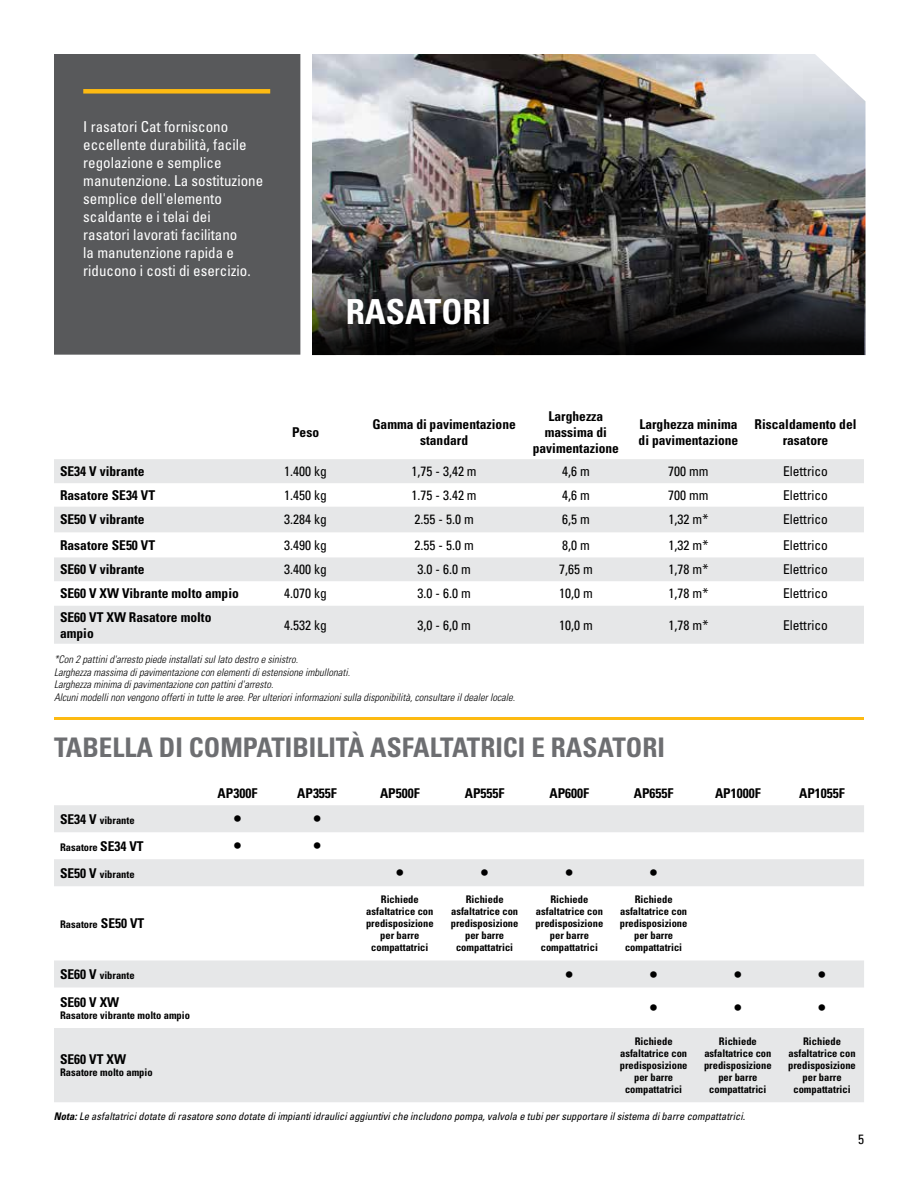
<style>
.page{position:relative;width:918px;height:1188px;background:#fff}
.page>*{position:absolute;margin:0;border:0;box-sizing:border-box;transform-origin:0 0}
.t1{font:700 condensed 34.5px "Univers LT Std";color:#fff}
.t2{font:700 condensed 27px "Univers LT Std";color:#6d6e71}
.t3{font:700 condensed 18px "Univers LT Std";color:#000}
.t4{font:condensed 15px/18px "Univers LT Std";color:#fff}
.t5{font:700 condensed 13.5px/16.2px "Univers LT Std";color:#000;text-align:center}
.t6{font:condensed 13.5px "Univers LT Std";color:#000}
.t7{font:700 condensed 10.5px/12px "Univers LT Std";color:#000;text-align:center}
.t8{font:italic 300 condensed 10.5px/12.6px "Univers LT Std";color:#000}
.t9{font:italic condensed 10.5px "Univers LT Std";color:#000}
.s1{font-size:13.5px}
.s2{font-weight:700}
</style>
<div class="page">
<img style="left:312px;top:54px;width:554px;height:301px">
<img style="left:312px;top:111px;width:552px;height:244px">
<svg style="left:54px;top:805px;width:810px;height:297px;fill:#e6e7e8"></svg>
<svg style="left:54px;top:459px;width:810px;height:185px;fill:#e6e7e8"></svg>
<div style="left:54px;top:54px;width:246px;height:301px;background:#58595b"></div>
<div style="left:83px;top:89px;width:187px;height:5px;background:#fdba12"></div>
<hr style="left:54px;top:717px;width:810px;height:3px;background:#fdba12">
<p class="t4" style="left:83px;top:118px;width:181px">I rasatori Cat forniscono eccellente durabilità, facile regolazione e semplice manutenzione. La sostituzione semplice dell'elemento scaldante e i telai dei<br>rasatori lavorati facilitano<br>la manutenzione rapida e riducono i costi di esercizio.</p>
<h1 class="t1" style="left:346px;top:291px;width:147px">RASATORI</h1>
<p class="t5" style="left:292px;top:424px;width:28px">Peso</p>
<p class="t5" style="left:372px;top:416px;width:145px">Gamma di pavimentazione standard</p>
<p class="t5" style="left:533px;top:408px;width:88px">Larghezza massima di pavimentazione</p>
<p class="t5" style="left:639px;top:416px;width:101px;text-align:left">Larghezza minima di pavimentazione</p>
<p class="t5" style="left:755px;top:416px;width:104px">Riscaldamento del rasatore</p>
<p class="t5" style="left:60px;top:463px;width:86px">SE34 V vibrante</p>
<p class="t6" style="left:284px;top:463px;width:44px">1.400 kg</p>
<p class="t6" style="left:412px;top:463px;width:67px">1,75 - 3,42 m</p>
<p class="t6" style="left:562px;top:463px;width:29px">4,6 m</p>
<p class="t6" style="left:668px;top:463px;width:42px">700 mm</p>
<p class="t6" style="left:783px;top:463px;width:46px">Elettrico</p>
<p class="t5" style="left:60px;top:487px;width:97px">Rasatore SE34 VT</p>
<p class="t6" style="left:284px;top:486px;width:44px">1.450 kg</p>
<p class="t6" style="left:412px;top:486px;width:67px">1.75 - 3.42 m</p>
<p class="t6" style="left:562px;top:486px;width:29px">4,6 m</p>
<p class="t6" style="left:668px;top:486px;width:42px">700 mm</p>
<p class="t6" style="left:783px;top:486px;width:46px">Elettrico</p>
<p class="t5" style="left:60px;top:511px;width:86px">SE50 V vibrante</p>
<p class="t6" style="left:284px;top:511px;width:44px">3.284 kg</p>
<p class="t6" style="left:415px;top:511px;width:61px">2.55 - 5.0 m</p>
<p class="t6" style="left:562px;top:511px;width:29px">6,5 m</p>
<p class="t6" style="left:669px;top:511px;width:41px">1,32 m*</p>
<p class="t6" style="left:783px;top:511px;width:46px">Elettrico</p>
<p class="t5" style="left:60px;top:537px;width:97px">Rasatore SE50 VT</p>
<p class="t6" style="left:284px;top:536px;width:44px">3.490 kg</p>
<p class="t6" style="left:415px;top:536px;width:61px">2.55 - 5.0 m</p>
<p class="t6" style="left:562px;top:536px;width:29px">8,0 m</p>
<p class="t6" style="left:669px;top:536px;width:41px">1,32 m*</p>
<p class="t6" style="left:783px;top:536px;width:46px">Elettrico</p>
<p class="t5" style="left:60px;top:561px;width:86px">SE60 V vibrante</p>
<p class="t6" style="left:284px;top:561px;width:44px">3.400 kg</p>
<p class="t6" style="left:418px;top:561px;width:55px">3.0 - 6.0 m</p>
<p class="t6" style="left:559px;top:561px;width:35px">7,65 m</p>
<p class="t6" style="left:669px;top:561px;width:41px">1,78 m*</p>
<p class="t6" style="left:783px;top:561px;width:46px">Elettrico</p>
<p class="t5" style="left:60px;top:585px;width:180px">SE60 V XW Vibrante molto ampio</p>
<p class="t6" style="left:284px;top:585px;width:44px">4.070 kg</p>
<p class="t6" style="left:418px;top:585px;width:55px">3.0 - 6.0 m</p>
<p class="t6" style="left:559px;top:585px;width:35px">10,0 m</p>
<p class="t6" style="left:669px;top:585px;width:41px">1,78 m*</p>
<p class="t6" style="left:783px;top:585px;width:46px">Elettrico</p>
<p class="t5" style="left:60px;top:609px;width:153px;text-align:left">SE60 VT XW Rasatore molto ampio</p>
<p class="t6" style="left:284px;top:616px;width:44px">4.532 kg</p>
<p class="t6" style="left:418px;top:616px;width:55px">3,0 - 6,0 m</p>
<p class="t6" style="left:559px;top:616px;width:35px">10,0 m</p>
<p class="t6" style="left:669px;top:616px;width:41px">1,78 m*</p>
<p class="t6" style="left:783px;top:616px;width:46px">Elettrico</p>
<p class="t8" style="left:54px;top:653px;width:463px">*Con 2 pattini d'arresto piede installati sul lato destro e sinistro.<br>Larghezza massima di pavimentazione con elementi di estensione imbullonati.<br>Larghezza minima di pavimentazione con pattini d'arresto.<br>Alcuni modelli non vengono offerti in tutte le aree. Per ulteriori informazioni sulla disponibilità, consultare il dealer locale.</p>
<h2 class="t2" style="left:54px;top:731px;width:612px">TABELLA DI COMPATIBILITÀ ASFALTATRICI E RASATORI</h2>
<p class="t5" style="left:218px;top:785px;width:41px">AP300F</p>
<p class="t5" style="left:297px;top:785px;width:41px">AP355F</p>
<p class="t5" style="left:380px;top:785px;width:41px">AP500F</p>
<p class="t5" style="left:465px;top:785px;width:41px">AP555F</p>
<p class="t5" style="left:550px;top:785px;width:41px">AP600F</p>
<p class="t5" style="left:634px;top:785px;width:41px">AP655F</p>
<p class="t5" style="left:715px;top:785px;width:47px">AP1000F</p>
<p class="t5" style="left:799px;top:785px;width:47px">AP1055F</p>
<p class="t7" style="left:60px;top:814px;width:76px"><span class="s1">SE34 V</span> vibrante</p>
<h3 class="t3" style="left:234px;top:808px;width:9px">•</h3>
<h3 class="t3" style="left:313px;top:808px;width:9px">•</h3>
<p class="t7" style="left:60px;top:841px;width:85px">Rasatore <span class="s1">SE34 VT</span></p>
<h3 class="t3" style="left:234px;top:835px;width:9px">•</h3>
<h3 class="t3" style="left:313px;top:835px;width:9px">•</h3>
<p class="t7" style="left:60px;top:868px;width:76px"><span class="s1">SE50 V</span> vibrante</p>
<h3 class="t3" style="left:396px;top:862px;width:9px">•</h3>
<h3 class="t3" style="left:481px;top:862px;width:9px">•</h3>
<h3 class="t3" style="left:566px;top:862px;width:9px">•</h3>
<h3 class="t3" style="left:650px;top:862px;width:9px">•</h3>
<p class="t7" style="left:60px;top:918px;width:86px">Rasatore <span class="s1">SE50 VT</span></p>
<p class="t7" style="left:366px;top:893px;width:69px">Richiede asfaltatrice con predisposizione per barre compattatrici</p>
<p class="t7" style="left:451px;top:893px;width:69px">Richiede asfaltatrice con predisposizione per barre compattatrici</p>
<p class="t7" style="left:536px;top:893px;width:69px">Richiede asfaltatrice con predisposizione per barre compattatrici</p>
<p class="t7" style="left:620px;top:893px;width:69px">Richiede asfaltatrice con predisposizione per barre compattatrici</p>
<p class="t7" style="left:60px;top:969px;width:76px"><span class="s1">SE60 V</span> vibrante</p>
<h3 class="t3" style="left:566px;top:963px;width:9px">•</h3>
<h3 class="t3" style="left:650px;top:963px;width:9px">•</h3>
<h3 class="t3" style="left:734px;top:963px;width:9px">•</h3>
<h3 class="t3" style="left:818px;top:963px;width:9px">•</h3>
<p class="t5" style="left:60px;top:994px;width:61px">SE60 V XW</p>
<p class="t7" style="left:60px;top:1009px;width:132px">Rasatore vibrante molto ampio</p>
<h3 class="t3" style="left:650px;top:997px;width:9px">•</h3>
<h3 class="t3" style="left:734px;top:997px;width:9px">•</h3>
<h3 class="t3" style="left:818px;top:997px;width:9px">•</h3>
<p class="t7" style="left:620px;top:1035px;width:69px">Richiede asfaltatrice con predisposizione per barre compattatrici</p>
<p class="t7" style="left:704px;top:1035px;width:69px">Richiede asfaltatrice con predisposizione per barre compattatrici</p>
<p class="t7" style="left:788px;top:1035px;width:69px">Richiede asfaltatrice con predisposizione per barre compattatrici</p>
<p class="t9" style="left:54px;top:1110px;width:693px"><span class="s2">Nota:</span> Le asfaltatrici dotate di rasatore sono dotate di impianti idraulici aggiuntivi che includono pompa, valvola e tubi per supportare il sistema di barre compattatrici.</p>
<p class="t5" style="left:60px;top:1051px;width:68px">SE60 VT XW</p>
<p class="t7" style="left:60px;top:1066px;width:94px">Rasatore molto ampio</p>
<p class="t6" style="left:858px;top:1130px;width:7px">5</p>
</div>
